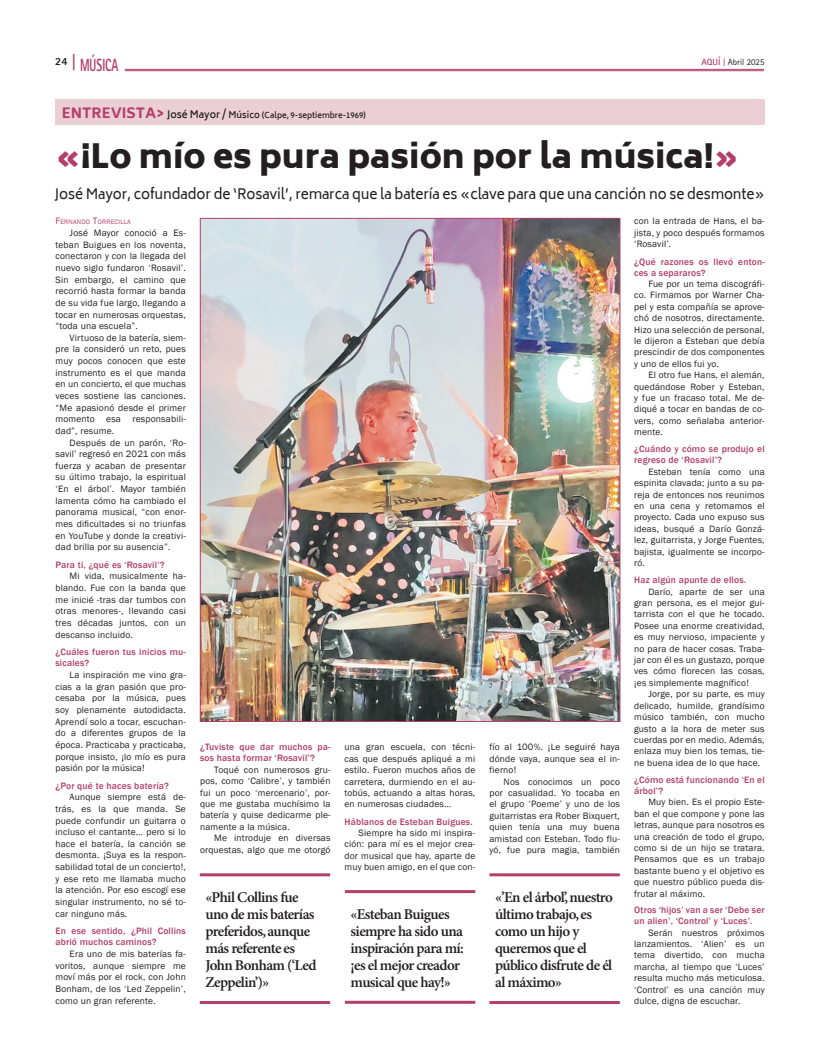
<style>
.page{position:relative;width:820px;height:1049px;background:#fff}
.page>*{position:absolute;margin:0;border:0;box-sizing:border-box;transform-origin:0 0}
.t1{font:900 33px "Biryani";color:#231f20}
.t2{font:800 17.6px "Rotis Sans Serif Std";color:#b23f6a;scale:.64 1}
.t3{font:600 15px/17px "Minion Pro";letter-spacing:-.04em;color:#231f20}
.t4{font:14px "Biryani";letter-spacing:-.01em;color:#231f20}
.t5{font:800 11px "Rotis Sans Serif Std";color:#231f20}
.t6{font:9.5px/11.4px "Franklin Gothic";letter-spacing:.02em;color:#231f20;text-align:justify}
.t7{font:500 9.5px/11px "Franklin Gothic";letter-spacing:.02em;color:#b23f6a}
.t8{font:9px "Rotis Sans Serif Std";color:#231f20}
.t9{font:600 8px "Biryani";color:#231f20}
.t10{font:6.7px "Franklin Gothic";letter-spacing:.03em;color:#b23f6a}
.s1{font-size:18.2px}
.s2{font-weight:700;color:#b23f6a}
.s3{font-family:"Rotis Serif Std";font-weight:700;color:#b23f6a}
.s4{font-weight:800;font-size:14px;color:#b23f6a}
.s5{font-size:10px}
.s6{font-size:9px}
.s7{color:#b23f6a}
.s8{font-size:9.5px}
</style>
<div class="page">
<img style="left:202px;top:220px;width:416px;height:500px">
<hr style="left:125px;top:69px;width:638px;height:1px;background:#b23f6a">
<hr style="left:125px;top:71px;width:638px;height:1px;background:#b23f6a">
<hr style="left:200px;top:873px;width:130px;height:3px;background:#b23f6a">
<hr style="left:200px;top:1001px;width:130px;height:3px;background:#b23f6a">
<hr style="left:489px;top:873px;width:130px;height:3px;background:#b23f6a">
<hr style="left:489px;top:1001px;width:130px;height:3px;background:#b23f6a">
<hr style="left:345px;top:890px;width:130px;height:3px;background:#b23f6a">
<hr style="left:345px;top:1001px;width:130px;height:3px;background:#b23f6a">
<div style="left:55px;top:99px;width:709px;height:26px;background:#eccfd5"></div>
<h2 class="t2" style="left:72px;top:54px;width:74px"><span class="s1">|</span> MÚSICA</h2>
<p class="t5" style="left:55px;top:54px;width:14px">24</p>
<p class="t8" style="left:701px;top:57px;width:65px"><span class="s2">AQUÍ</span> <span class="s3">|</span> Abril 2025</p>
<p class="t9" style="left:62px;top:110px;width:306px"><span class="s4">ENTREVISTA&gt;</span> <span class="s5">José Mayor /</span> <span class="s6">Músico</span> (Calpe, 9-septiembre-1969)</p>
<h1 class="t1" style="left:56px;top:137px;width:684px"><span class="s7">«</span>¡Lo mío es pura pasión por la música!<span class="s7">»</span></h1>
<h3 class="t4" style="left:55px;top:186px;width:711px">José Mayor, cofundador de ‘Rosavil’, remarca que la batería es «clave para que una canción no se desmonte»</h3>
<p class="t10" style="left:55px;top:218px;width:77px"><span class="s8">F</span>ERNANDO <span class="s8">T</span>ORRECILLA</p>
<p class="t6" style="left:55px;top:227px;width:132px;text-indent:14px">José Mayor conoció a Es&shy;teban Buigues en los noventa, conectaron y con la llegada del nuevo siglo fundaron ‘Rosavil’.<br>Sin embargo, el camino que recorrió hasta formar la banda de su vida fue largo, llegando a tocar en numerosas orquestas, “toda una escuela”.</p>
<p class="t6" style="left:55px;top:332px;width:132px;text-indent:14px">Virtuoso de la batería, siem&shy;pre la consideró un reto, pues muy pocos conocen que este instrumento es el que manda en un concierto, el que muchas veces sostiene las canciones. “Me apasionó desde el primer momento esa responsabili&shy;dad”, resume.</p>
<p class="t6" style="left:55px;top:437px;width:132px;text-indent:14px">Después de un parón, ‘Ro&shy;savil’ regresó en 2021 con más fuerza y acaban de presentar su último trabajo, la espiritual ‘En el árbol’. Mayor también lamenta cómo ha cambiado el panorama musical, “con enor&shy;mes dificultades si no triunfas en YouTube y donde la creativi&shy;dad brilla por su ausencia”.</p>
<p class="t7" style="left:55px;top:559px;width:110px">Para ti, ¿qué es ‘Rosavil’?</p>
<p class="t6" style="left:55px;top:571px;width:132px;text-indent:14px">Mi vida, musicalmente ha&shy;blando. Fue con la banda que me inicié -tras dar tumbos con otras menores-, llevando casi tres décadas juntos, con un descanso incluido.</p>
<p class="t7" style="left:55px;top:646px;width:132px">¿Cuáles fueron tus inicios mu&shy;sicales?</p>
<p class="t6" style="left:55px;top:669px;width:132px;text-indent:14px">La inspiración me vino gra&shy;cias a la gran pasión que pro&shy;cesaba por la música, pues soy plenamente autodidacta.<br>Aprendí solo a tocar, escuchan&shy;do a diferentes grupos de la época. Practicaba y practicaba, porque insisto, ¡lo mío es pura pasión por la música!</p>
<p class="t7" style="left:55px;top:780px;width:115px">¿Por qué te haces batería?</p>
<p class="t6" style="left:55px;top:791px;width:132px;text-indent:14px">Aunque siempre está de&shy;trás, es la que manda. Se puede confundir un guitarra o incluso el cantante… pero si lo hace el batería, la canción se desmonta. ¡Suya es la respon&shy;sabilidad total de un concierto!, y ese reto me llamaba mucho la atención. Por eso escogí ese singular instrumento, no sé to&shy;car ninguno más.</p>
<p class="t7" style="left:55px;top:925px;width:132px">En ese sentido, ¿Phil Collins abrió muchos caminos?</p>
<p class="t6" style="left:55px;top:948px;width:132px;text-indent:14px">Era uno de mis baterías fa&shy;voritos, aunque siempre me moví más por el rock, con John Bonham, de los ‘Led Zeppelin’, como un gran referente.</p>
<p class="t7" style="left:200px;top:742px;width:132px">¿Tuviste que dar muchos pa&shy;sos hasta formar ‘Rosavil’?</p>
<p class="t6" style="left:200px;top:764px;width:132px;text-indent:14px">Toqué con numerosos gru&shy;pos, como ‘Calibre’, y también fui un poco ‘mercenario’, por&shy;que me gustaba muchísimo la batería y quise dedicarme ple&shy;namente a la música.</p>
<p class="t6" style="left:200px;top:832px;width:132px;text-align:right">Me introduje en diversas orquestas, algo que me otorgó</p>
<p class="t6" style="left:344px;top:742px;width:132px">una gran escuela, con técni&shy;cas que después apliqué a mi estilo. Fueron muchos años de carretera, durmiendo en el au&shy;tobús, actuando a altas horas, en numerosas ciudades…</p>
<p class="t7" style="left:344px;top:816px;width:130px">Háblanos de Esteban Buigues.</p>
<p class="t6" style="left:344px;top:827px;width:132px;text-indent:14px">Siempre ha sido mi inspira&shy;ción: para mí es el mejor crea&shy;dor musical que hay, aparte de muy buen amigo, en el que con-</p>
<p class="t6" style="left:489px;top:742px;width:132px">fío al 100%. ¡Le seguiré haya dónde vaya, aunque sea el in&shy;fierno!</p>
<p class="t6" style="left:489px;top:776px;width:132px;text-indent:14px">Nos conocimos un poco por casualidad. Yo tocaba en el grupo ‘Poeme’ y uno de los guitarristas era Rober Bixquert, quien tenía una muy buena amistad con Esteban. Todo flu&shy;yó, fue pura magia, también</p>
<h3 class="t3" style="left:205px;top:889px;width:113px">«Phil Collins fue uno de mis baterías preferidos, aunque más referente es<br>John Bonham (‘Led<br>Zeppelin’)»</h3>
<h3 class="t3" style="left:495px;top:889px;width:119px">«’En el árbol’, nuestro último trabajo, es como un hijo y queremos que el público disfrute de él al máximo»</h3>
<h3 class="t3" style="left:350px;top:906px;width:115px">«Esteban Buigues siempre ha sido una inspiración para mí: ¡es el mejor creador musical que hay!»</h3>
<p class="t6" style="left:634px;top:216px;width:132px">con la entrada de Hans, el ba&shy;jista, y poco después formamos ‘Rosavil’.</p>
<p class="t7" style="left:634px;top:256px;width:132px">¿Qué razones os llevó enton&shy;ces a separaros?</p>
<p class="t6" style="left:634px;top:278px;width:132px;text-indent:14px">Fue por un tema discográfi&shy;co. Firmamos por Warner Cha&shy;pel y esta compañía se aprove&shy;chó de nosotros, directamente.<br>Hizo una selección de personal, le dijeron a Esteban que debía prescindir de dos componentes y uno de ellos fui yo.</p>
<p class="t6" style="left:634px;top:369px;width:132px;text-indent:14px">El otro fue Hans, el alemán, quedándose Rober y Esteban, y fue un fracaso total. Me de&shy;diqué a tocar en bandas de co&shy;vers, como señalaba anterior&shy;mente.</p>
<p class="t7" style="left:634px;top:444px;width:132px">¿Cuándo y cómo se produjo el regreso de ‘Rosavil’?</p>
<p class="t6" style="left:634px;top:466px;width:132px;text-indent:14px">Esteban tenía como una espinita clavada; junto a su pa&shy;reja de entonces nos reunimos en una cena y retomamos el proyecto. Cada uno expuso sus ideas, busqué a Darío Gonzá&shy;lez, guitarrista, y Jorge Fuentes, bajista, igualmente se incorpo&shy;ró.</p>
<p class="t7" style="left:634px;top:575px;width:113px">Haz algún apunte de ellos.</p>
<p class="t6" style="left:634px;top:586px;width:132px;text-indent:14px">Darío, aparte de ser una gran persona, es el mejor gui&shy;tarrista con el que he tocado.<br>Posee una enorme creatividad, es muy nervioso, impaciente y no para de hacer cosas. Traba&shy;jar con él es un gustazo, porque ves cómo florecen las cosas, ¡es simplemente magnífico!</p>
<p class="t6" style="left:634px;top:689px;width:132px;text-indent:14px">Jorge, por su parte, es muy delicado, humilde, grandísimo músico también, con mucho gusto a la hora de meter sus cuerdas por en medio. Además, enlaza muy bien los temas, tie&shy;ne buena idea de lo que hace.</p>
<p class="t7" style="left:634px;top:774px;width:132px">¿Cómo está funcionando ‘En el árbol’?</p>
<p class="t6" style="left:634px;top:797px;width:132px;text-indent:14px">Muy bien. Es el propio Este&shy;ban el que compone y pone las letras, aunque para nosotros es una creación de todo el grupo, como si de un hijo se tratara.<br>Pensamos que es un trabajo bastante bueno y el objetivo es que nuestro público pueda dis&shy;frutar al máximo.</p>
<p class="t7" style="left:634px;top:905px;width:132px">Otros ‘hijos’ van a ser ‘Debe ser un alien’, ‘Control’ y ‘Luces’.</p>
<p class="t6" style="left:634px;top:927px;width:132px;text-indent:14px">Serán nuestros próximos lanzamientos. ‘Alien’ es un tema divertido, con mucha marcha, al tiempo que ‘Luces’ resulta mucho más meticulosa. ‘Control’ es una canción muy dulce, digna de escuchar.</p>
</div>
